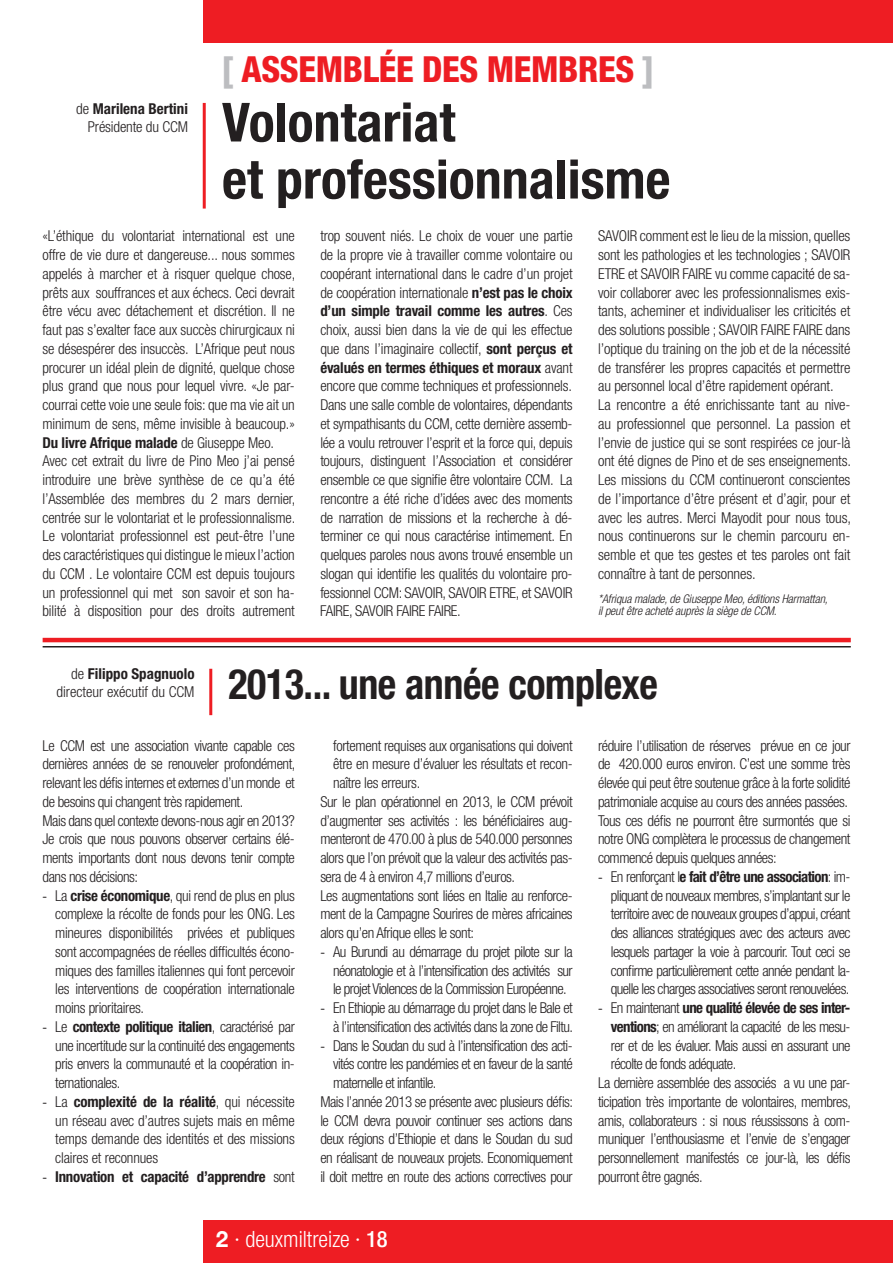
<style>
.page{position:relative;width:893px;height:1263px;background:#fff}
.page>*{position:absolute;margin:0;border:0;box-sizing:border-box;transform-origin:0 0}
.t1{font:700 condensed 54px/57px "Helvetica Neue LT Std";color:#231f20}
.t2{font:700 condensed 42px "Helvetica Neue LT Std";letter-spacing:-.01em;color:#231f20;scale:.95 1}
.t3{font:800 condensed 36px "Helvetica Neue LT Std";letter-spacing:-.01em;color:#ee1d23}
.t4{font:300 condensed 22.5px "Helvetica Neue LT Std";color:#fff}
.t5{font:300 condensed 15px/18.8px "Helvetica Neue LT Std";letter-spacing:-.02em;color:#231f20;text-align:justify}
.t6{font:300 condensed 15px/18.8px "Helvetica Neue LT Std";letter-spacing:-.04em;color:#231f20;text-align:right}
.t7{font:300 condensed 15px/18px "Helvetica Neue LT Std";color:#231f20;text-align:right}
.t8{font:700 condensed 15px "Helvetica Neue LT Std";letter-spacing:-.04em;color:#231f20}
.t9{font:700 condensed 15px "Helvetica Neue LT Std";letter-spacing:-.02em;color:#231f20}
.t10{font:italic 300 condensed 12px/12px "Helvetica Neue LT Std";letter-spacing:-.01em;color:#231f20}
.s1{color:#bcbdc0}
.s2{font-weight:700}
.s3{font-family:"Calibri";font-weight:400;font-stretch:normal}
.s4{font-weight:300}
.s5{font-weight:700;font-stretch:normal}
.s6{font-weight:500}
</style>
<div class="page">
<div style="left:203px;top:1220px;width:690px;height:43px;background:#ee1d23"></div>
<div style="left:203px;top:0;width:690px;height:43px;background:#ee1d23"></div>
<hr style="left:203px;top:103px;width:3px;height:106px;background:#ee1d23">
<hr style="left:43px;top:646px;width:808px;height:1px;background:#231f20">
<hr style="left:43px;top:638px;width:808px;height:4px;background:#ee1d23">
<hr style="left:209px;top:669px;width:3px;height:46px;background:#ee1d23">
<h3 class="t3" style="left:221px;top:47px;width:435px"><span class="s1">[</span> ASSEMBLÉE DES MEMBRES <span class="s1">]</span></h3>
<p class="t5" style="left:76px;top:99px;width:113px;line-height:18px;text-align:right">de <span class="s2">Marilena Bertini<br></span>Présidente du CCM</p>
<h1 class="t1" style="left:222px;top:93px;width:450px">Volontariat<br>et professionnalisme</h1>
<p class="t5" style="left:43px;top:227px;width:254px;text-align:left">«L’éthique du volontariat international est une offre de vie dure et dangereuse... nous sommes appelés à marcher et à risquer quelque chose, prêts aux souffrances et aux échecs. Ceci devrait être vécu avec détachement et discrétion. Il ne faut pas s’exalter face aux succès chirurgicaux ni se désespérer des insuccès. L’Afrique peut nous procurer un idéal plein de dignité, quelque chose plus grand que nous pour lequel vivre. «Je par&shy;courrai cette voie une seule fois: que ma vie ait un minimum de sens, même invisible à beaucoup.» <span class="s2">Du livre Afrique malade</span> de Giuseppe Meo.<br>Avec cet extrait du livre de Pino Meo j’ai pensé introduire une brève synthèse de ce qu’a été l’Assemblée des membres du 2 mars dernier, centrée sur le volontariat et le professionnalisme.<br>Le volontariat professionnel est peut-être l’une des caractéristiques qui distingue le mieux l’action du CCM . Le volontaire CCM est depuis toujours un professionnel qui met son savoir et son ha&shy;bilité à disposition pour des droits autrement</p>
<p class="t5" style="left:320px;top:227px;width:254px">trop souvent niés. Le choix de vouer une partie de la propre vie à travailler comme volontaire ou coopérant international dans le cadre d’un projet de coopération internationale <span class="s2">n’est pas le choix d’un simple travail comme les autres</span>. Ces choix, aussi bien dans la vie de qui les effectue que dans l’imaginaire collectif, <span class="s2">sont perçus et évalués en termes éthiques et moraux</span> avant encore que comme techniques et professionnels.<br>Dans une salle comble de volontaires, dépendants et sympathisants du CCM, cette dernière assemb&shy;lée a voulu retrouver l’esprit et la force qui, depuis toujours, distinguent l’Association et considérer ensemble ce que signifie être volontaire CCM. La rencontre a été riche d’idées avec des moments de narration de missions et la recherche à dé&shy;terminer ce qui nous caractérise intimement. En quelques paroles nous avons trouvé ensemble un slogan qui identifie les qualités du volontaire pro&shy;fessionnel CCM: SAVOIR, SAVOIR ETR E, et SAVOIR FAIRE, SAVOIR FAIRE FAIRE.</p>
<p class="t5" style="left:598px;top:227px;width:254px;text-align:left">SAVOIR comment est le lieu de la mission, quelles sont les pathologies et les technologies ; SAVOIR ETR E et SAVOIR FAIRE vu comme capacité de sa&shy;voir collaborer avec les professionnalismes exis&shy;tants, acheminer et individualiser les criticités et des solutions possible ; SAVOIR FAIRE FAIRE dans l’optique du training on the job et de la nécessité de transférer les propres capacités et permettre au personnel local d’être rapidement opérant.<br>La rencontre a été enrichissante tant au nive&shy;au professionnel que personnel. La passion et l’envie de justice qui se sont respirées ce jour-là ont été dignes de Pino et de ses enseignements.<br>Les missions du CCM continueront conscientes de l’importance d’être présent et d’agir, pour et avec les autres. Merci Mayodit pour nous tous, nous continuerons sur le chemin parcouru en&shy;semble et que tes gestes et tes paroles ont fait connaître à tant de personnes.</p>
<p class="t10" style="left:598px;top:593px;width:231px">*Afriqua malade, de Giuseppe Meo, éditions Harmattan, il peut être acheté auprès la siège de CCM.</p>
<p class="t7" style="left:57px;top:665px;width:139px">de <span class="s2">Filippo Spagnuolo </span>directeur exécutif du CCM</p>
<h2 class="t2" style="left:229px;top:658px;width:454px">2013... une année complexe</h2>
<p class="t5" style="left:43px;top:736px;width:254px;text-align:left">Le CCM est une association vivante capable ces dernières années de se renouveler profondément, relevant les défis internes et externes d’un monde et de besoins qui changent très rapidement.<br>Mais dans quel contexte devons-nous agir en 2013?<br>Je crois que nous pouvons observer certains élé&shy;ments importants dont nous devons tenir compte dans nos décisions:</p>
<p class="t5" style="left:55px;top:886px;width:241px;text-indent:-13px"><span class="s3">-</span> La <span class="s2">crise économique</span>, qui rend de plus en plus complexe la récolte de fonds pour les ONG. Les mineures disponibilités privées et publiques sont accompagnées de réelles difficultés écono&shy;miques des familles italiennes qui font percevoir les interventions de coopération internationale moins prioritaires.</p>
<p class="t5" style="left:55px;top:1017px;width:241px;text-indent:-13px"><span class="s3">-</span> Le <span class="s2">contexte politique italien</span>, caractérisé par une incertitude sur la continuité des engagements pris envers la communauté et la coopération in&shy;ternationales.</p>
<p class="t5" style="left:55px;top:1092px;width:241px;text-indent:-13px"><span class="s3">-</span> La <span class="s2">complexité de la réalité</span>, qui nécessite un réseau avec d’autres sujets mais en même temps demande des identités et des missions claires et reconnues</p>
<p class="t9" style="left:43px;top:1167px;width:254px"><span class="s3">-</span> Innovation et capacité d’apprendre <span class="s4">sont</span></p>
<p class="t5" style="left:598px;top:736px;width:254px;text-align:left">réduire l’utilisation de réserves prévue en ce jour de 420.000 euros environ. C’est une somme très élevée qui peut être soutenue grâce à la forte solidité patrimoniale acquise au cours des années passées.<br>Tous ces défis ne pourront être surmontés que si notre ONG complètera le processus de changement commencé depuis quelques années:</p>
<p class="t5" style="left:611px;top:867px;width:241px;text-indent:-13px"><span class="s3">-</span> En renforçant l<span class="s2">e fait d’être une association</span>: im&shy;pliquant de nouveaux membres, s’implantant sur le territoire avec de nouveaux groupes d’appui, créant des alliances stratégiques avec des acteurs avec lesquels partager la voie à parcourir. Tout ceci se confirme particulièrement cette année pendant la&shy;quelle les charges associatives seront renouvelées.</p>
<p class="t8" style="left:598px;top:999px;width:254px"><span class="s3">-</span> <span class="s4">En maintenant</span> une qualité élevée de ses inter-</p>
<p class="t6" style="left:611px;top:1017px;width:241px"><span class="s2">ventions</span>; en améliorant la capacité de les mesu-</p>
<p class="t6" style="left:611px;top:1036px;width:241px">rer et de les évaluer. Mais aussi en assurant une</p>
<p class="t6" style="left:611px;top:1055px;width:127px">récolte de fonds adéquate.</p>
<p class="t5" style="left:598px;top:1073px;width:254px">La dernière assemblée des associés a vu une par-</p>
<p class="t5" style="left:598px;top:1092px;width:254px">ticipation très importante de volontaires, membres,</p>
<p class="t5" style="left:598px;top:1111px;width:254px">amis, collaborateurs : si nous réussissons à com-</p>
<p class="t5" style="left:598px;top:1130px;width:254px">muniquer l’enthousiasme et l’envie de s’engager</p>
<p class="t5" style="left:598px;top:1148px;width:254px">personnellement manifestés ce jour-là, les défis</p>
<p class="t5" style="left:598px;top:1167px;width:106px">pourront être gagnés.</p>
<p class="t5" style="left:333px;top:736px;width:241px">fortement requises aux organisations qui doivent</p>
<p class="t5" style="left:333px;top:755px;width:241px">être en mesure d’évaluer les résultats et recon-</p>
<p class="t5" style="left:333px;top:773px;width:89px">naître les erreurs.</p>
<p class="t5" style="left:320px;top:792px;width:254px">Sur le plan opérationnel en 2013, le CCM prévoit</p>
<p class="t5" style="left:320px;top:811px;width:254px">d’augmenter ses activités : les bénéficiaires aug-</p>
<p class="t5" style="left:320px;top:830px;width:254px">menteront de 470.00 à plus de 540.000 personnes</p>
<p class="t5" style="left:320px;top:848px;width:254px">alors que l’on prévoit que la valeur des activités pas-</p>
<p class="t5" style="left:320px;top:867px;width:196px">sera de 4 à environ 4,7 millions d’euros.</p>
<p class="t5" style="left:320px;top:886px;width:254px">Les augmentations sont liées en Italie au renforce-</p>
<p class="t5" style="left:320px;top:905px;width:254px">ment de la Campagne Sourires de mères africaines</p>
<p class="t5" style="left:320px;top:923px;width:155px">alors qu’en Afrique elles le sont:</p>
<p class="t5" style="left:333px;top:942px;width:241px;text-indent:-13px"><span class="s3">-</span> Au Burundi au démarrage du projet pilote sur la néonatologie et à l’intensification des activités sur le projet Violences de la Commission Européenne.</p>
<p class="t6" style="left:320px;top:998px;width:254px"><span class="s3">-</span> En Ethiopie au démarrage du projet dans le Bale et à l’intensification des activités dans la zone de Filtu.</p>
<p class="t6" style="left:320px;top:1036px;width:254px"><span class="s3">-</span> Dans le Soudan du sud à l’intensification des acti-</p>
<p class="t6" style="left:333px;top:1055px;width:241px">vités contre les pandémies et en faveur de la santé</p>
<p class="t6" style="left:333px;top:1073px;width:105px">maternelle et infantile.</p>
<p class="t5" style="left:320px;top:1092px;width:254px">Mais l’année 2013 se présente avec plusieurs défis:</p>
<p class="t5" style="left:320px;top:1111px;width:254px">le CCM devra pouvoir continuer ses actions dans</p>
<p class="t5" style="left:320px;top:1130px;width:254px">deux régions d’Ethiopie et dans le Soudan du sud</p>
<p class="t5" style="left:320px;top:1148px;width:254px">en réalisant de nouveaux projets. Economiquement</p>
<p class="t5" style="left:320px;top:1167px;width:254px">il doit mettre en route des actions correctives pour</p>
<h3 class="t4" style="left:216px;top:1226px;width:173px"><span class="s5">2</span> · deuxmiltreize · <span class="s6">18</span></h3>
</div>
